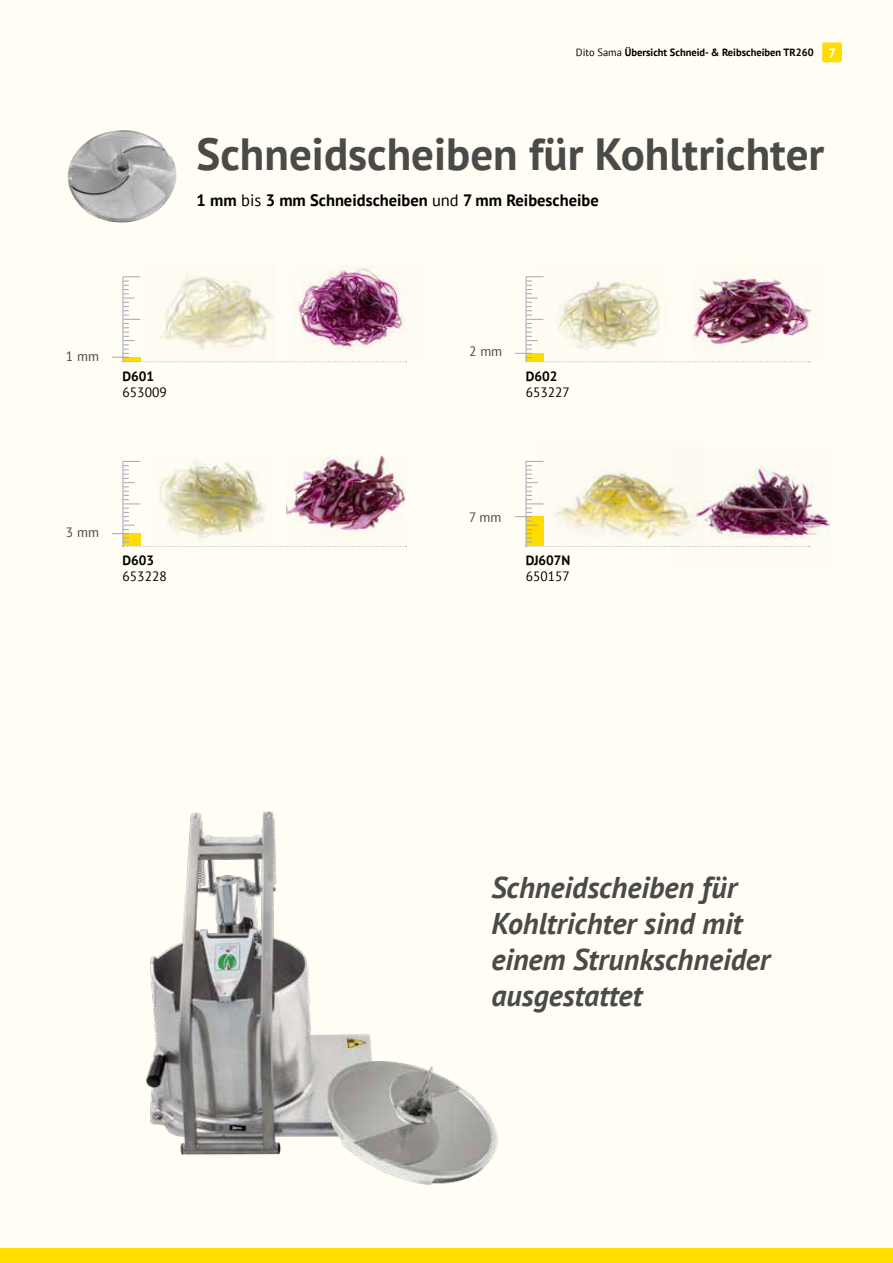
<style>
.page{position:relative;width:893px;height:1263px;background:#fffdf4}
.page>*{position:absolute;margin:0;border:0;box-sizing:border-box;transform-origin:0 0}
.t1{font:700 45px "PT Sans";color:#4a4a49}
.t2{font:italic 700 30px/36px "PT Sans";color:#4a4a49}
.t3{font:700 16.5px "PT Sans";color:#000}
.t4{font:13.5px "PT Sans";color:#000}
.t5{font:700 13.5px "PT Sans";color:#000}
.t6{font:13.5px "PT Sans";color:#4a4a49}
.t7{font:700 10.5px "PT Sans";color:#000}
.s1{font-weight:400}
.s2{font-size:13.5px;color:#fff}
</style>
<div class="page">
<div style="left:0;top:1248px;width:893px;height:15px;background:#fd0"></div>
<div style="left:822px;top:42px;width:20px;height:20px;background:#fd0;border-radius:2px"></div>
<svg style="left:112px;top:461px;width:295px;height:86px"></svg>
<svg style="left:515px;top:461px;width:22px;height:86px"></svg>
<svg style="left:112px;top:276px;width:179px;height:86px"></svg>
<svg style="left:515px;top:276px;width:295px;height:86px"></svg>
<img style="left:144px;top:276px;width:132px;height:87px">
<img style="left:154px;top:461px;width:119px;height:83px">
<img style="left:287px;top:456px;width:118px;height:88px">
<img style="left:536px;top:276px;width:132px;height:87px">
<img style="left:692px;top:276px;width:120px;height:85px">
<img style="left:292px;top:267px;width:115px;height:96px">
<img style="left:146px;top:811px;width:352px;height:374px">
<img style="left:67px;top:130px;width:110px;height:93px">
<img style="left:537px;top:460px;width:135px;height:87px">
<img style="left:672px;top:465px;width:157px;height:82px">
<p class="t7" style="left:576px;top:46px;width:262px"><span class="s1">Dito Sama</span> Übersicht Schneid- &amp; Reibscheiben TR260 <span class="s2">7</span></p>
<h1 class="t1" style="left:197px;top:125px;width:629px">Schneidscheiben für Kohltrichter</h1>
<p class="t3" style="left:197px;top:189px;width:404px">1 mm <span class="s1">bis</span> 3 mm Schneidscheiben <span class="s1">und</span> 7 mm Reibescheibe</p>
<p class="t6" style="left:66px;top:348px;width:35px">1 mm</p>
<p class="t5" style="left:123px;top:367px;width:33px">D601</p>
<p class="t4" style="left:123px;top:383px;width:46px">653009</p>
<p class="t6" style="left:66px;top:524px;width:35px">3 mm</p>
<p class="t5" style="left:123px;top:551px;width:33px">D603</p>
<p class="t4" style="left:123px;top:568px;width:46px">653228</p>
<p class="t6" style="left:469px;top:342px;width:35px">2 mm</p>
<p class="t5" style="left:526px;top:367px;width:33px">D602</p>
<p class="t4" style="left:526px;top:383px;width:46px">653227</p>
<p class="t6" style="left:469px;top:509px;width:34px">7 mm</p>
<p class="t5" style="left:526px;top:551px;width:46px">DJ607N</p>
<p class="t4" style="left:526px;top:568px;width:46px">650157</p>
<p class="t2" style="left:491px;top:869px;width:280px">Schneidscheiben für<br>Kohltrichter sind mit einem Strunkschneider ausgestattet</p>
</div>
